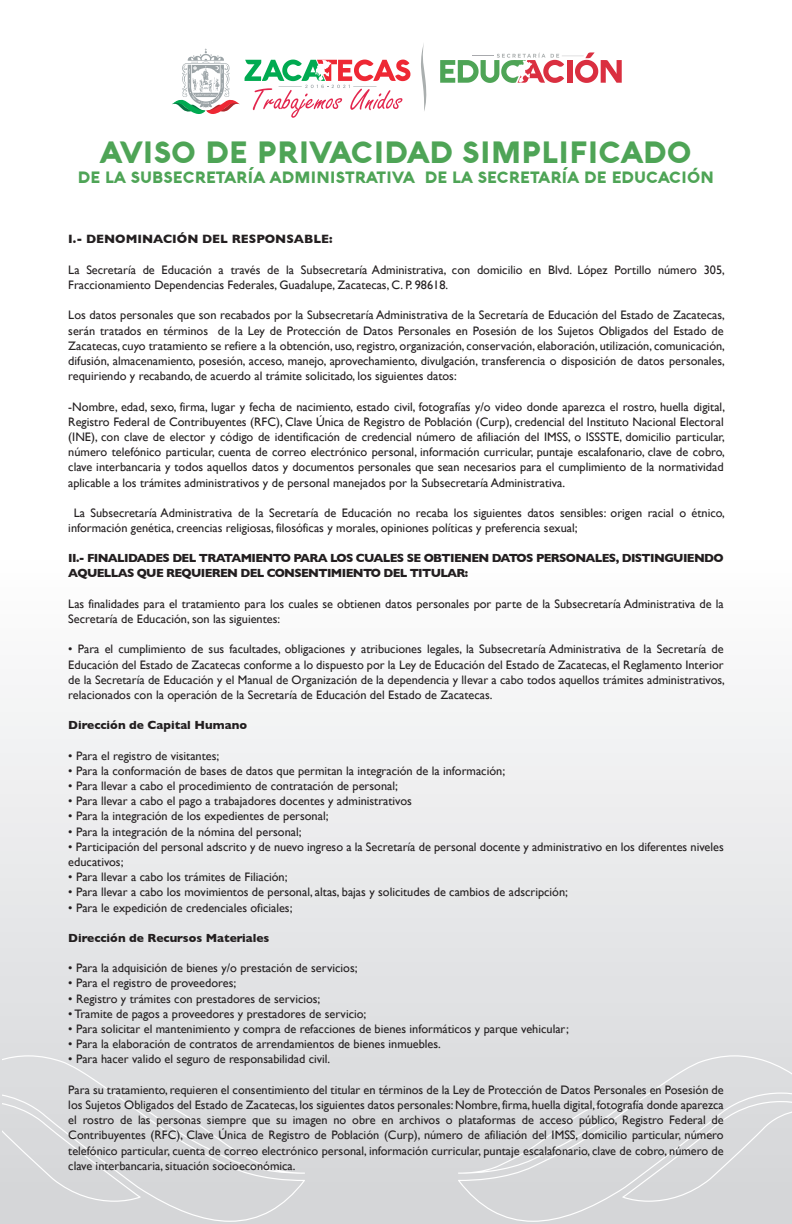
<style>
.page{position:relative;width:792px;height:1224px;background:#fff}
.page>*{position:absolute;margin:0;border:0;box-sizing:border-box;transform-origin:0 0}
.t1{font:900 30px "Aquawax";color:#4ea456}
.t2{font:900 16px "Aquawax";color:#4ea456}
.t3{font:12.3px/15.2px "Gill Sans";color:#231f20}
.t4{font:700 12.3px "Gill Sans";color:#231f20}
.t5{font:700 12px/15px "Gill Sans";letter-spacing:-.055em;color:#231f20}
.t6{font:700 12px "Gill Sans";color:#231f20}
</style>
<div class="page">
<div style="left:0;top:0;width:792px;height:1224px;background:linear-gradient(to bottom,#fff,#dbdcde)"></div>
<div style="left:2px;top:1055px;width:303px;height:167px;background:#dcdddf"></div>
<div style="left:2px;top:1101px;width:303px;height:101px;background:#d8d9db"></div>
<div style="left:458px;top:1055px;width:334px;height:167px;background:#dcdddf"></div>
<div style="left:458px;top:1101px;width:334px;height:101px;background:#d8d9db"></div>
<svg style="left:421px;top:42px;width:6px;height:70px"></svg>
<svg style="left:440px;top:52px;width:182px;height:31px"></svg>
<svg style="left:172px;top:48px;width:238px;height:70px"></svg>
<h1 class="t1" style="left:100px;top:132px;width:593px">AVISO DE PRIVACIDAD SIMPLIFICADO</h1>
<h2 class="t2" style="left:78px;top:166px;width:638px">DE LA SUBSECRETARÍA ADMINISTRATIVA DE LA SECRETARÍA DE EDUCACIÓN</h2>
<p class="t4" style="left:68px;top:232px;width:266px">I.- DENOMINACIÓN DEL RESPONSABLE:</p>
<p class="t3" style="left:68px;top:262px;width:658px">La Secretaría de Educación a través de la Subsecretaría Administrativa, con domicilio en Blvd. López Portillo número 305,<br>Fraccionamiento Dependencias Federales, Guadalupe, Zacatecas, C. P. 98618.</p>
<p class="t3" style="left:68px;top:308px;width:658px;text-align:justify">Los datos personales que son recabados por la Subsecretaría Administrativa de la Secretaría de Educación del Estado de Zacatecas, serán tratados en términos de la Ley de Protección de Datos Personales en Posesión de los Sujetos Obligados del Estado de Zacatecas, cuyo tratamiento se refiere a la obtención, uso, registro, organización, conservación, elaboración, utilización, comunicación, difusión, almacenamiento, posesión, acceso, manejo, aprovechamiento, divulgación, transferencia o disposición de datos personales, requiriendo y recabando, de acuerdo al trámite solicitado, los siguientes datos:</p>
<p class="t3" style="left:68px;top:399px;width:658px;text-align:justify">-Nombre, edad, sexo, firma, lugar y fecha de nacimiento, estado civil, fotografías y/o video donde aparezca el rostro, huella digital, Registro Federal de Contribuyentes (RFC), Clave Única de Registro de Población (Curp), credencial del Instituto Nacional Electoral (INE), con clave de elector y código de identificación de credencial número de afiliación del IMSS, o ISSSTE, domicilio particular, número telefónico particular, cuenta de correo electrónico personal, información curricular, puntaje escalafonario, clave de cobro, clave interbancaria y todos aquellos datos y documentos personales que sean necesarios para el cumplimiento de la normatividad aplicable a los trámites administrativos y de personal manejados por la Subsecretaría Administrativa.</p>
<p class="t3" style="left:68px;top:505px;width:658px;text-indent:5px">La Subsecretaría Administrativa de la Secretaría de Educación no recaba los siguientes datos sensibles: origen racial o étnico, información genética, creencias religiosas, filosóficas y morales, opiniones políticas y preferencia sexual;</p>
<p class="t5" style="left:68px;top:551px;width:657px">II.- FINALIDADES DEL TRATAMIENTO PARA LOS CUALES SE OBTIENEN DATOS PERSONALES, DISTINGUIENDO<br>AQUELLAS QUE REQUIEREN DEL CONSENTIMIENTO DEL TITULAR:</p>
<p class="t3" style="left:68px;top:596px;width:657px">Las finalidades para el tratamiento para los cuales se obtienen datos personales por parte de la Subsecretaría Administrativa de la<br>Secretaría de Educación, son las siguientes:</p>
<p class="t3" style="left:68px;top:642px;width:658px;text-align:justify">• Para el cumplimiento de sus facultades, obligaciones y atribuciones legales, la Subsecretaría Administrativa de la Secretaría de Educación del Estado de Zacatecas conforme a lo dispuesto por la Ley de Educación del Estado de Zacatecas, el Reglamento Interior de la Secretaría de Educación y el Manual de Organización de la dependencia y llevar a cabo todos aquellos trámites administrativos, relacionados con la operación de la Secretaría de Educación del Estado de Zacatecas.</p>
<p class="t6" style="left:68px;top:718px;width:180px">Dirección de Capital Humano</p>
<p class="t3" style="left:68px;top:748px;width:153px">• Para el registro de visitantes;</p>
<p class="t3" style="left:68px;top:763px;width:438px">• Para la conformación de bases de datos que permitan la integración de la información;</p>
<p class="t3" style="left:68px;top:778px;width:331px">• Para llevar a cabo el procedimiento de contratación de personal;</p>
<p class="t3" style="left:68px;top:793px;width:345px">• Para llevar a cabo el pago a trabajadores docentes y administrativos</p>
<p class="t3" style="left:68px;top:809px;width:262px">• Para la integración de los expedientes de personal;</p>
<p class="t3" style="left:68px;top:824px;width:235px">• Para la integración de la nómina del personal;</p>
<p class="t3" style="left:68px;top:839px;width:657px">• Participación del personal adscrito y de nuevo ingreso a la Secretaría de personal docente y administrativo en los diferentes niveles educativos;</p>
<p class="t3" style="left:68px;top:869px;width:221px">• Para llevar a cabo los trámites de Filiación;</p>
<p class="t3" style="left:68px;top:885px;width:501px">• Para llevar a cabo los movimientos de personal, altas, bajas y solicitudes de cambios de adscripción;</p>
<p class="t3" style="left:68px;top:900px;width:226px">• Para le expedición de credenciales oficiales;</p>
<p class="t6" style="left:68px;top:931px;width:203px">Dirección de Recursos Materiales</p>
<p class="t3" style="left:68px;top:960px;width:291px">• Para la adquisición de bienes y/o prestación de servicios;</p>
<p class="t3" style="left:68px;top:976px;width:169px">• Para el registro de proveedores;</p>
<p class="t3" style="left:68px;top:991px;width:254px">• Registro y trámites con prestadores de servicios;</p>
<p class="t3" style="left:68px;top:1006px;width:300px">• Tramite de pagos a proveedores y prestadores de servicio;</p>
<p class="t3" style="left:68px;top:1021px;width:502px">• Para solicitar el mantenimiento y compra de refacciones de bienes informáticos y parque vehicular;</p>
<p class="t3" style="left:68px;top:1036px;width:374px">• Para la elaboración de contratos de arrendamientos de bienes inmuebles.</p>
<p class="t3" style="left:68px;top:1052px;width:264px">• Para hacer valido el seguro de responsabilidad civil.</p>
<p class="t3" style="left:68px;top:1082px;width:657px;text-align:justify">Para su tratamiento, requieren el consentimiento del titular en términos de la Ley de Protección de Datos Personales en Posesión de los Sujetos Obligados del Estado de Zacatecas, los siguientes datos personales: Nombre, firma, huella digital, fotografía donde aparezca el rostro de las personas siempre que su imagen no obre en archivos o plataformas de acceso público, Registro Federal de Contribuyentes (RFC), Clave Única de Registro de Población (Curp), número de afiliación del IMSS, domicilio particular, número telefónico particular, cuenta de correo electrónico personal, información curricular, puntaje escalafonario, clave de cobro, número de clave interbancaria, situación socioeconómica.</p>
</div>
